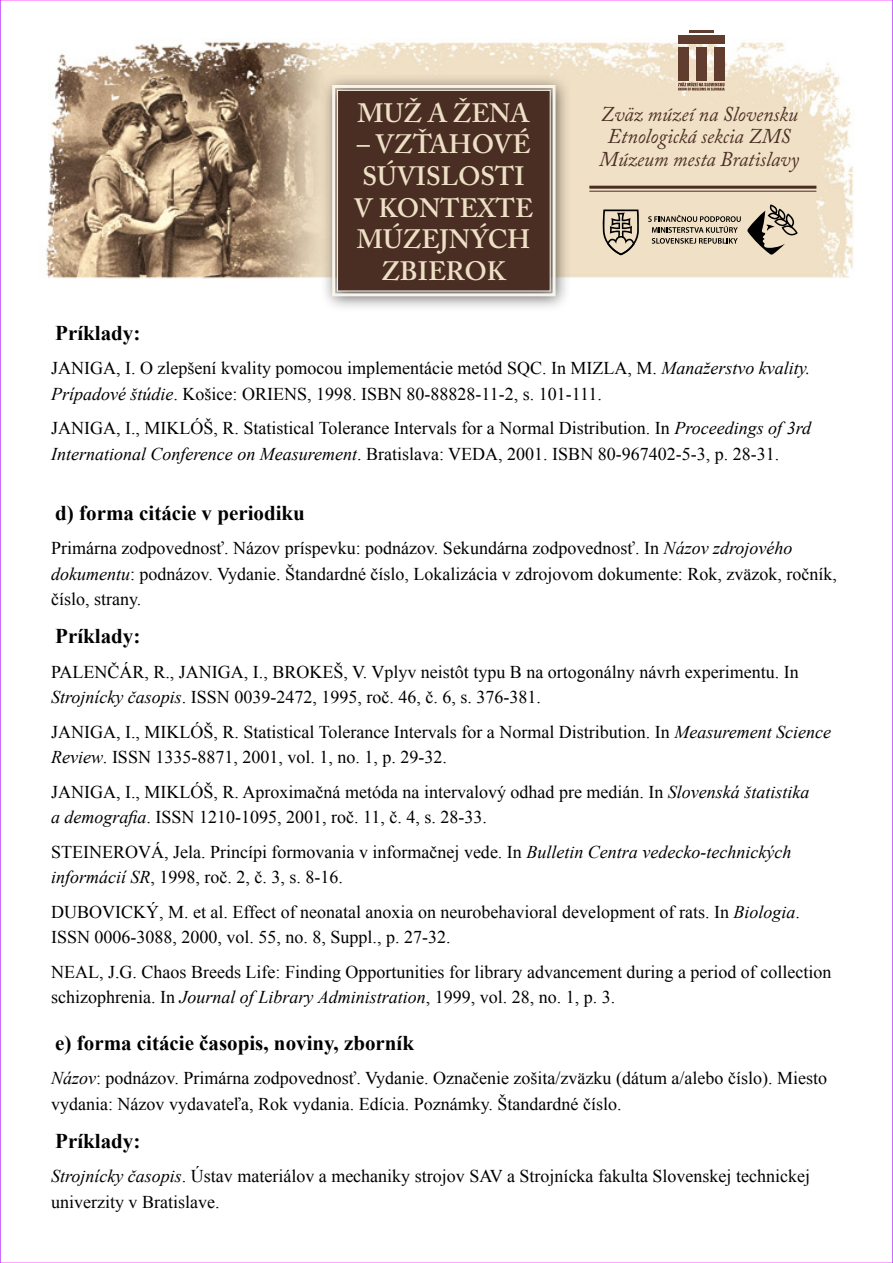
<style>
.page{position:relative;width:893px;height:1263px;background:#fff}
.page>*{position:absolute;margin:0;border:0;box-sizing:border-box;transform-origin:0 0}
.t1{font:600 26.4px/31.7px "Adobe Caslon Pro";color:#eee0c6;text-align:center}
.t2{font:700 21px "Times New Roman";color:#000}
.t3{font:italic 21px/22.5px "Adobe Caslon Pro";color:#4b2e23;text-align:center;scale:.95 1}
.t4{font:18px/25.5px "Times New Roman";color:#000}
.s1{font-style:italic}
</style>
<div class="page">
<img style="left:46px;top:30px;width:808px;height:249px">
<div style="left:320px;top:73px;width:251px;height:239px;background:#000;opacity:.7"></div>
<svg style="left:331px;top:84px;width:226px;height:214px;background:#cdc7bd"></svg>
<div style="left:337px;top:89px;width:214px;height:203px;background:#4b2e23"></div>
<div style="left:602px;top:204px;width:196px;height:51px;background:#f0e0c6"></div>
<svg style="left:747px;top:204px;width:51px;height:51px"></svg>
<svg style="left:602px;top:209px;width:37px;height:46px"></svg>
<svg style="left:648px;top:215px;width:93px;height:29px"></svg>
<hr style="left:589px;top:186px;width:227px;height:3px;background:#4b2e23">
<hr style="left:589px;top:191px;width:227px;height:1px;background:#4b2e23">
<div style="left:678px;top:47px;width:11px;height:33px;background:#613d30"></div>
<div style="left:678px;top:36px;width:46px;height:8px;background:#613d30"></div>
<svg style="left:678px;top:82px;width:47px;height:9px"></svg>
<hr style="left:689px;top:31px;width:25px;height:2px;background:#613d30">
<div style="left:696px;top:47px;width:11px;height:33px;background:#613d30"></div>
<div style="left:714px;top:47px;width:10px;height:33px;background:#613d30"></div>
<hr style="left:0;top:0;width:1px;height:1263px;background:#93f">
<hr style="left:892px;top:0;width:1px;height:1263px;background:#93f">
<h1 class="t1" style="left:358px;top:97px;width:174px">MUŽ A ŽENA</h1>
<h1 class="t1" style="left:354px;top:128px;width:181px">– VZŤAHOVÉ<br>SÚVISLOSTI<br>V KONTEXTE<br>MÚZEJNÝCH<br>ZBIEROK</h1>
<p class="t3" style="left:599px;top:102px;width:212px">Zväz múzeí na Slovensku<br>Etnologická sekcia ZMS<br>Múzeum mesta Bratislavy</p>
<p class="t2" style="left:55px;top:318px;width:87px">Príklady:</p>
<p class="t4" style="left:51px;top:355px;width:761px">JANIGA, I. O zlepšení kvality pomocou implementácie metód SQC. In MIZLA, M. <span class="s1">Manažerstvo kvality.<br>Prípadové štúdie</span>. Košice: ORIENS, 1998. ISBN 80-88828-11-2, s. 101-111.</p>
<p class="t4" style="left:51px;top:415px;width:761px">JANIGA, I., MIKLÓŠ, R. Statistical Tolerance Intervals for a Normal Distribution. In <span class="s1">Proceedings of 3rd<br>International Conference on Measurement</span>. Bratislava: VEDA, 2001. ISBN 80-967402-5-3, p. 28-31.</p>
<p class="t2" style="left:55px;top:498px;width:251px">d) forma citácie v periodiku</p>
<p class="t4" style="left:51px;top:535px;width:787px">Primárna zodpovednosť. Názov príspevku: podnázov. Sekundárna zodpovednosť. In <span class="s1">Názov zdrojového dokumentu</span>: podnázov. Vydanie. Štandardné číslo, Lokalizácia v zdrojovom dokumente: Rok, zväzok, ročník, číslo, strany.</p>
<p class="t2" style="left:55px;top:622px;width:87px">Príklady:</p>
<p class="t4" style="left:51px;top:659px;width:749px">PALENČÁR, R., JANIGA, I., BROKEŠ, V. Vplyv neistôt typu B na ortogonálny návrh experimentu. In<br><span class="s1">Strojnícky časopis</span>. ISSN 0039-2472, 1995, roč. 46, č. 6, s. 376-381.</p>
<p class="t4" style="left:51px;top:719px;width:782px">JANIGA, I., MIKLÓŠ, R. Statistical Tolerance Intervals for a Normal Distribution. In <span class="s1">Measurement Science<br>Review</span>. ISSN 1335-8871, 2001, vol. 1, no. 1, p. 29-32.</p>
<p class="t4" style="left:51px;top:779px;width:760px">JANIGA, I., MIKLÓŠ, R. Aproximačná metóda na intervalový odhad pre medián. In <span class="s1">Slovenská štatistika a demografia</span>. ISSN 1210-1095, 2001, roč. 11, č. 4, s. 28-33.</p>
<p class="t4" style="left:51px;top:839px;width:742px">STEINEROVÁ, Jela. Princípi formovania v informačnej vede. In <span class="s1">Bulletin Centra vedecko-technických informácií SR</span>, 1998, roč. 2, č. 3, s. 8-16.</p>
<p class="t4" style="left:51px;top:899px;width:750px">DUBOVICKÝ, M. et al. Effect of neonatal anoxia on neurobehavioral development of rats. In <span class="s1">Biologia</span>.<br>ISSN 0006-3088, 2000, vol. 55, no. 8, Suppl., p. 27-32.</p>
<p class="t4" style="left:51px;top:959px;width:782px">NEAL, J.G. Chaos Breeds Life: Finding Opportunities for library advancement during a period of collection schizophrenia. In <span class="s1">Journal of Library Administration</span>, 1999, vol. 28, no. 1, p. 3.</p>
<p class="t2" style="left:55px;top:1028px;width:360px">e) forma citácie časopis, noviny, zborník</p>
<p class="t4" style="left:51px;top:1065px;width:778px"><span class="s1">Názov</span>: podnázov. Primárna zodpovednosť. Vydanie. Označenie zošita/zväzku (dátum a/alebo číslo). Miesto vydania: Názov vydavateľa, Rok vydania. Edícia. Poznámky. Štandardné číslo.</p>
<p class="t2" style="left:55px;top:1126px;width:87px">Príklady:</p>
<p class="t4" style="left:51px;top:1163px;width:761px"><span class="s1">Strojnícky časopis</span>. Ústav materiálov a mechaniky strojov SAV a Strojnícka fakulta Slovenskej technickej univerzity v Bratislave.</p>
</div>
